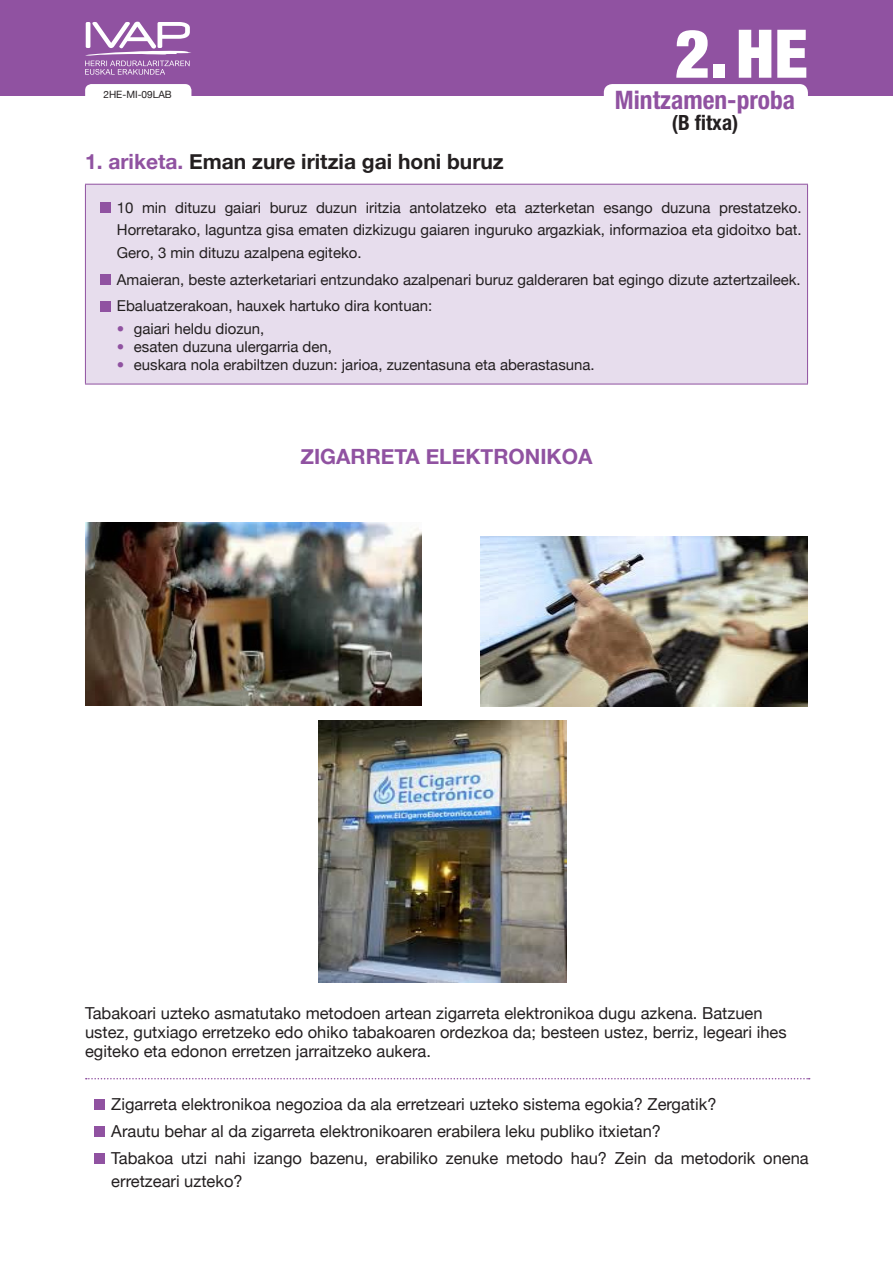
<style>
.page{position:relative;width:893px;height:1263px;background:#fff}
.page>*{position:absolute;margin:0;border:0;box-sizing:border-box;transform-origin:0 0}
.t1{font:900 condensed 67.2px "Helvetica Neue LT Pro";color:#fff}
.t2{font:700 condensed 25.5px "Helvetica Neue LT Pro";color:#9052a1}
.AriketaIzenburua{font:700 21px "Helvetica Neue";color:#231f20}
.Gaia{font:700 21px "Helvetica Neue";color:#9052a1}
.t3{font:700 condensed 21px "Helvetica Neue LT Pro";color:#231f20}
.MintzamenaGalderak{font:16.5px/22.5px "Helvetica Neue";color:#231f20}
.Testua{font:16.5px/18.8px "Helvetica Neue";color:#231f20}
.Ariketenazalpena{font:15px/22.5px "Helvetica Neue";color:#231f20;text-align:justify}
.t4{font:10.05px "Helvetica Neue";color:#231f20}
.s1{color:#9052a1}
.s2{font-weight:700;color:#9052a1}
</style>
<div class="page">
<div style="left:0;top:0;width:893px;height:96px;background:#9052a1"></div>
<svg style="left:85px;top:22px;width:106px;height:53px"></svg>
<div style="left:604px;top:84px;width:204px;height:49px;background:#fff;border-radius:9px"></div>
<div style="left:85px;top:84px;width:106px;height:20px;background:#fff;border-radius:6px"></div>
<div style="left:85px;top:184px;width:722px;height:200px;background:#e7dded"></div>
<hr style="left:85px;top:185px;width:1px;height:199px;background:#9052a1">
<hr style="left:85px;top:184px;width:723px;height:1px;background:#9052a1">
<hr style="left:807px;top:185px;width:1px;height:199px;background:#9052a1">
<hr style="left:85px;top:384px;width:723px;height:1px;background:#9052a1">
<div style="left:100px;top:202px;width:11px;height:11px;background:#9052a1"></div>
<div style="left:100px;top:274px;width:11px;height:11px;background:#9052a1"></div>
<div style="left:100px;top:301px;width:11px;height:10px;background:#9052a1"></div>
<div style="left:94px;top:1099px;width:11px;height:11px;background:#9052a1"></div>
<div style="left:94px;top:1126px;width:11px;height:11px;background:#9052a1"></div>
<div style="left:94px;top:1153px;width:11px;height:11px;background:#9052a1"></div>
<svg style="left:86px;top:1078px;width:724px;height:1px"></svg>
<img style="left:85px;top:523px;width:337px;height:183px">
<img style="left:480px;top:536px;width:328px;height:171px">
<img style="left:319px;top:721px;width:247px;height:261px">
<p class="t4" style="left:103px;top:88px;width:70px">2HE-MI-09LAB</p>
<h1 class="t1" style="left:675px;top:12px;width:134px">2.HE</h1>
<h2 class="t2" style="left:615px;top:84px;width:182px">Mintzamen-proba</h2>
<h3 class="t3" style="left:672px;top:109px;width:68px">(B fitxa)</h3>
<p class="AriketaIzenburua" style="left:85px;top:149px;width:420px"><span class="s1">1. ariketa.</span> Eman zure iritzia gai honi buruz</p>
<p class="Ariketenazalpena" style="left:117px;top:196px;width:686px">10 min dituzu gaiari buruz duzun iritzia antolatzeko eta azterketan esango duzuna prestatzeko.<br>Horretarako, laguntza gisa ematen dizkizugu gaiaren inguruko argazkiak, informazioa eta gidoitxo bat.<br>Gero, 3 min dituzu azalpena egiteko.</p>
<p class="Ariketenazalpena" style="left:117px;top:268px;width:685px">Amaieran, beste azterketariari entzundako azalpenari buruz galderaren bat egingo dizute aztertzaileek.</p>
<p class="Ariketenazalpena" style="left:117px;top:295px;width:317px">Ebaluatzerakoan, hauxek hartuko dira kontuan:</p>
<p class="Ariketenazalpena" style="left:117px;top:317px;width:149px"><span class="s2">•</span> gaiari heldu diozun,</p>
<p class="Ariketenazalpena" style="left:117px;top:335px;width:217px"><span class="s2">•</span> esaten duzuna ulergarria den,</p>
<p class="Ariketenazalpena" style="left:117px;top:353px;width:479px"><span class="s2">•</span> euskara nola erabiltzen duzun: jarioa, zuzentasuna eta aberastasuna.</p>
<p class="Gaia" style="left:300px;top:444px;width:293px">ZIGARRETA ELEKTRONIKOA</p>
<p class="Testua" style="left:85px;top:1004px;width:703px">Tabakoari uzteko asmatutako metodoen artean zigarreta elektronikoa dugu azkena. Batzuen ustez, gutxiago erretzeko edo ohiko tabakoaren ordezkoa da; besteen ustez, berriz, legeari ihes egiteko eta edonon erretzen jarraitzeko aukera.</p>
<p class="MintzamenaGalderak" style="left:111px;top:1093px;width:607px">Zigarreta elektronikoa negozioa da ala erretzeari uzteko sistema egokia? Zergatik?</p>
<p class="MintzamenaGalderak" style="left:111px;top:1120px;width:551px">Arautu behar al da zigarreta elektronikoaren erabilera leku publiko itxietan?</p>
<p class="MintzamenaGalderak" style="left:111px;top:1147px;width:699px">Tabakoa utzi nahi izango bazenu, erabiliko zenuke metodo hau? Zein da metodorik onena erretzeari uzteko?</p>
</div>
